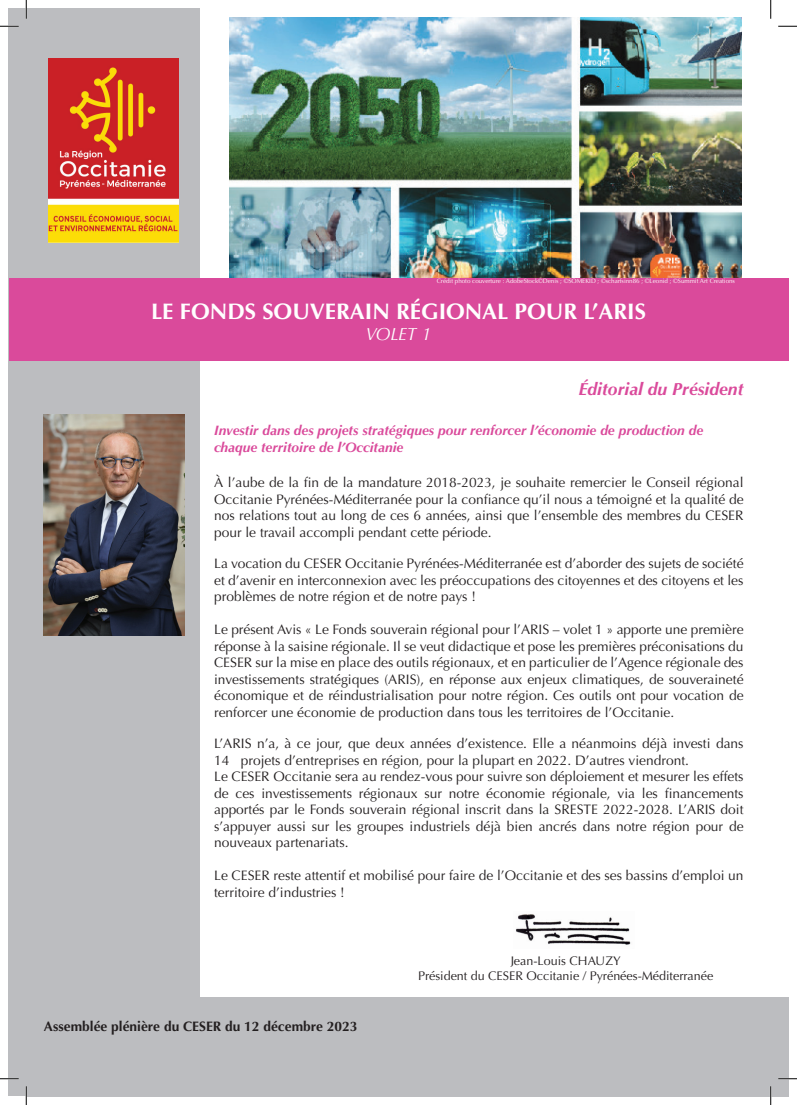
<style>
.page{position:relative;width:797px;height:1105px;background:#fff}
.page>*{position:absolute;margin:0;border:0;box-sizing:border-box;transform-origin:0 0}
.t1{font:700 22.5px "Optima";color:#fff}
.t2{font:italic 700 17.5px "Optima";color:#da4a9b}
.t3{font:italic 17.5px "Optima";color:#fff}
.t4{font:13.75px/16.5px "Optima";color:#231f20;text-align:justify}
.t5{font:italic 700 13.75px/16.5px "Optima";color:#da4a9b}
.t6{font:700 13.75px "Optima";color:#231f20}
.t7{font:12.5px/15px "Optima";color:#231f20;text-align:center}
.t8{font:6.25px "Optima";color:#fff}
</style>
<div class="page">
<img style="left:229px;top:17px;width:512px;height:261px">
<div style="left:9px;top:9px;width:191px;height:1087px;background:#bcbdc0"></div>
<div style="left:27px;top:997px;width:761px;height:99px;background:#bcbdc0"></div>
<img style="left:516px;top:914px;width:115px;height:31px">
<img style="left:44px;top:414px;width:140px;height:222px">
<div style="left:9px;top:278px;width:779px;height:82px;background:#da4a9b"></div>
<img style="left:48px;top:59px;width:130px;height:183px">
<svg style="left:0;top:25px;width:19px;height:2px"></svg>
<svg style="left:778px;top:25px;width:19px;height:2px"></svg>
<svg style="left:0;top:1078px;width:19px;height:1px"></svg>
<svg style="left:778px;top:1078px;width:19px;height:1px"></svg>
<svg style="left:25px;top:0;width:2px;height:19px"></svg>
<svg style="left:25px;top:1086px;width:2px;height:19px"></svg>
<svg style="left:770px;top:0;width:1px;height:19px"></svg>
<svg style="left:770px;top:1086px;width:1px;height:19px"></svg>
<p class="t8" style="left:437px;top:277px;width:300px">Crédit photo couverture : AdobeStock©Denis ; ©SOMEKID ; ©scharfsinn86 ; ©Leonid ; ©Summit Art Creations</p>
<h1 class="t1" style="left:151px;top:298px;width:496px">LE FONDS SOUVERAIN RÉGIONAL POUR L’ARIS</h1>
<p class="t3" style="left:366px;top:324px;width:67px">VOLET 1</p>
<p class="t2" style="left:578px;top:379px;width:167px">Éditorial du Président</p>
<p class="t5" style="left:214px;top:423px;width:490px">Investir dans des projets stratégiques pour renforcer l’économie de production de chaque territoire de l’Occitanie</p>
<p class="t4" style="left:214px;top:475px;width:531px">À l’aube de la fin de la mandature 2018-2023, je souhaite remercier le Conseil régional Occitanie Pyrénées-Méditerranée pour la confiance qu’il nous a témoigné et la qualité de nos relations tout au long de ces 6 années, ainsi que l’ensemble des membres du CESER pour le travail accompli pendant cette période.</p>
<p class="t4" style="left:214px;top:556px;width:531px">La vocation du CESER Occitanie Pyrénées-Méditerranée est d’aborder des sujets de société et d’avenir en interconnexion avec les préoccupations des citoyennes et des citoyens et les problèmes de notre région et de notre pays !</p>
<p class="t4" style="left:214px;top:622px;width:531px">Le présent Avis « Le Fonds souverain régional pour l’ARIS – volet 1 » apporte une première réponse à la saisine régionale. Il se veut didactique et pose les premières préconisations du CESER sur la mise en place des outils régionaux, et en particulier de l’Agence régionale des investissements stratégiques (ARIS), en réponse aux enjeux climatiques, de souveraineté économique et de réindustrialisation pour notre région. Ces outils ont pour vocation de renforcer une économie de production dans tous les territoires de l’Occitanie.</p>
<p class="t4" style="left:214px;top:736px;width:531px;text-align:left">L’ARIS n’a, à ce jour, que deux années d’existence. Elle a néanmoins déjà investi dans 14 projets d’entreprises en région, pour la plupart en 2022. D’autres viendront.<br>Le CESER Occitanie sera au rendez-vous pour suivre son déploiement et mesurer les effets de ces investissements régionaux sur notre économie régionale, via les financements apportés par le Fonds souverain régional inscrit dans la SRESTE 2022-2028. L’ARIS doit s’appuyer aussi sur les groupes industriels déjà bien ancrés dans notre région pour de nouveaux partenariats.</p>
<p class="t4" style="left:214px;top:868px;width:531px">Le CESER reste attentif et mobilisé pour faire de l’Occitanie et des ses bassins d’emploi un territoire d’industries !</p>
<p class="t6" style="left:44px;top:1018px;width:315px">Assemblée plénière du CESER du 12 décembre 2023</p>
<p class="t7" style="left:418px;top:954px;width:297px">Jean-Louis CHAUZY<br>Président du CESER Occitanie / Pyrénées-Méditerranée</p>
</div>
